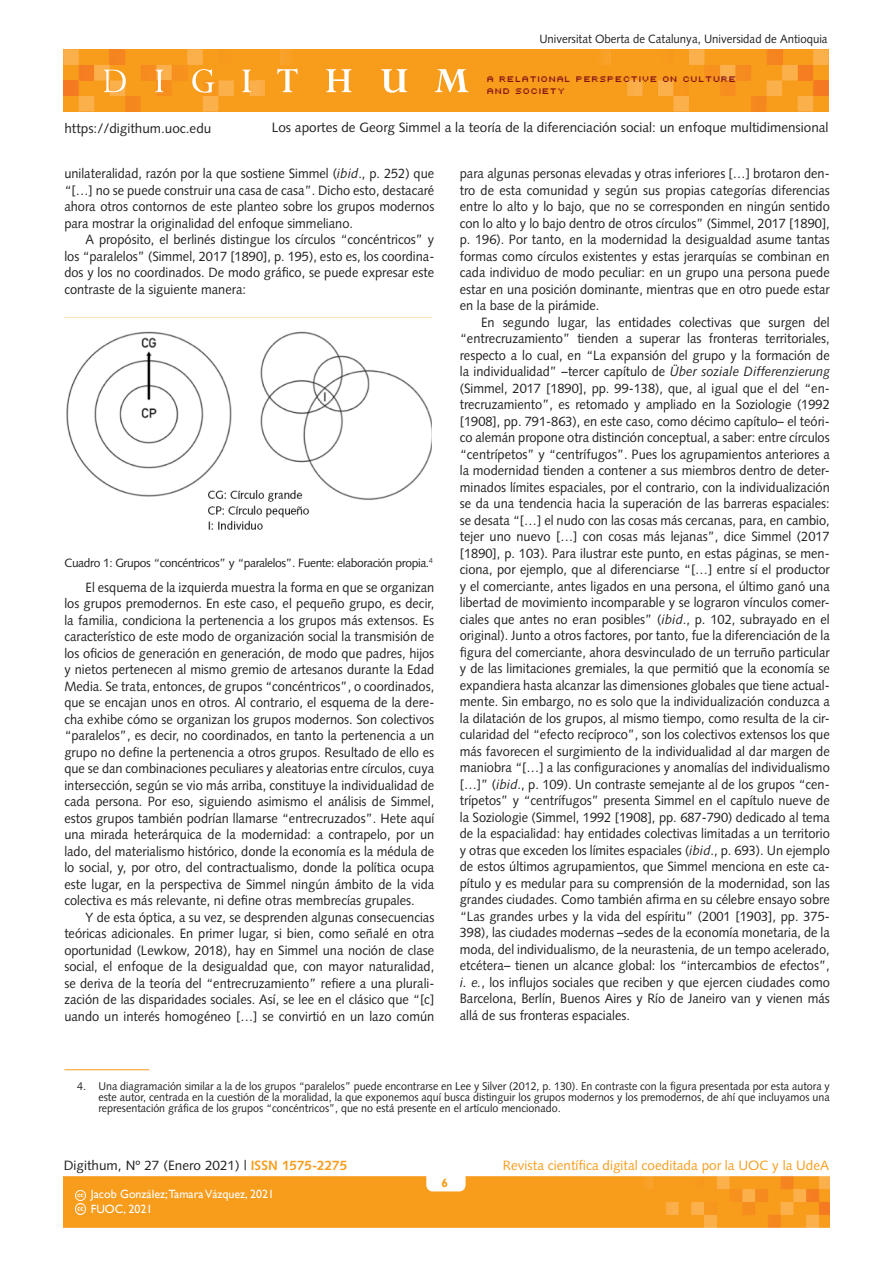
<style>
.page{position:relative;width:893px;height:1263px;background:#fff}
.page>*{position:absolute;margin:0;border:0;box-sizing:border-box;transform-origin:0 0}
._02_texto_base_1{font:13.5px/16.5px "Syntax LT Std";color:#231f20;text-align:justify;scale:.95 1}
._02_texto_base_1-2{font:13.5px "Syntax LT Std";color:#231f20}
.t1{font:13.5px "Syntax LT Std";color:#f89c1c}
.table_fuente{font:12px "Syntax LT Std";letter-spacing:-.03em;color:#231f20}
.table_fuente-2{font:12px "Syntax LT Std";color:#231f20;scale:.95 1}
.t2{font:12px/14.4px "Gill Sans";color:#fff}
.t3{font:700 12px "Gill Sans";color:#f89c1c}
.notes{font:11.25px/11.2px "Syntax LT Std";color:#231f20;text-align:justify;scale:.95 1}
.t4{font:9px/12px "Uni 0554";color:#821316}
.s1{font-style:italic}
.s2{font-weight:700;color:#f89c1c}
</style>
<div class="page">
<div style="left:63px;top:49px;width:766px;height:62px;background:#f89c1c"></div>
<hr style="left:265px;top:49px;width:1px;height:62px;background:#faab40">
<hr style="left:266px;top:49px;width:2px;height:62px;background:#faab3f">
<hr style="left:268px;top:49px;width:1px;height:62px;background:#faaa3d">
<hr style="left:269px;top:49px;width:2px;height:62px;background:#faa93b">
<hr style="left:271px;top:49px;width:1px;height:62px;background:#faa839">
<hr style="left:272px;top:49px;width:2px;height:62px;background:#faa837">
<hr style="left:274px;top:49px;width:1px;height:62px;background:#faa736">
<hr style="left:275px;top:49px;width:2px;height:62px;background:#faa633">
<hr style="left:277px;top:49px;width:1px;height:62px;background:#f9a531">
<hr style="left:278px;top:49px;width:2px;height:62px;background:#f9a430">
<hr style="left:625px;top:49px;width:2px;height:62px;background:#faab40">
<hr style="left:624px;top:49px;width:1px;height:62px;background:#faab3f">
<hr style="left:622px;top:49px;width:2px;height:62px;background:#faaa3d">
<hr style="left:621px;top:49px;width:1px;height:62px;background:#faa93b">
<hr style="left:619px;top:49px;width:2px;height:62px;background:#faa839">
<hr style="left:618px;top:49px;width:1px;height:62px;background:#faa837">
<hr style="left:616px;top:49px;width:2px;height:62px;background:#faa736">
<hr style="left:615px;top:49px;width:1px;height:62px;background:#faa633">
<hr style="left:613px;top:49px;width:2px;height:62px;background:#f9a531">
<hr style="left:612px;top:49px;width:1px;height:62px;background:#f9a430">
<svg style="left:605px;top:49px;width:6px;height:16px"></svg>
<svg style="left:627px;top:49px;width:202px;height:62px"></svg>
<hr style="left:815px;top:80px;width:4px;height:16px;background:#f47b21">
<hr style="left:819px;top:80px;width:3px;height:16px;background:#f47a21">
<hr style="left:822px;top:80px;width:3px;height:16px;background:#f47921">
<hr style="left:825px;top:80px;width:4px;height:16px;background:#f47921">
<svg style="left:63px;top:49px;width:202px;height:62px"></svg>
<svg style="left:277px;top:49px;width:21px;height:43px"></svg>
<svg style="left:326px;top:69px;width:26px;height:23px"></svg>
<svg style="left:381px;top:69px;width:26px;height:24px"></svg>
<svg style="left:434px;top:69px;width:35px;height:23px"></svg>
<img style="left:64px;top:1177px;width:765px;height:50px">
<svg style="left:75px;top:1190px;width:11px;height:24px"></svg>
<img style="left:64px;top:317px;width:367px;height:213px">
<hr style="left:64px;top:1069px;width:85px;height:1px;background:#f89c1c">
<p class="table_fuente-2" style="left:539px;top:31px;width:305px">Universitat Oberta de Catalunya, Universidad de Antioquia</p>
<p class="_02_texto_base_1-2" style="left:64px;top:121px;width:149px">https://digithum.uoc.edu</p>
<p class="t4" style="left:488px;top:72px;width:251px">A RELATIONAL PERSPECTIVE ON CULTURE<br>AND SOCIETY</p>
<p class="_02_texto_base_1-2" style="left:272px;top:120px;width:558px">Los aportes de Georg Simmel a la teoría de la diferenciación social: un enfoque multidimensional</p>
<p class="_02_texto_base_1" style="left:64px;top:165px;width:391px">unilateralidad, razón por la que sostiene Simmel (<span class="s1">ibid</span>., p. 252) que “[…] no se puede construir una casa de casa”. Dicho esto, destacaré ahora otros contornos de este planteo sobre los grupos modernos para mostrar la originalidad del enfoque simmeliano.</p>
<p class="_02_texto_base_1" style="left:64px;top:231px;width:391px;text-indent:21px">A propósito, el berlinés distingue los círculos “concéntricos” y los “paralelos” (Simmel, 2017 [1890], p. 195), esto es, los coordina&shy;dos y los no coordinados. De modo gráfico, se puede expresar este contraste de la siguiente manera:</p>
<p class="table_fuente" style="left:64px;top:556px;width:370px">Cuadro 1: Grupos “concéntricos” y “paralelos”. Fuente: elaboración propia.<sup>4</sup></p>
<p class="_02_texto_base_1" style="left:64px;top:579px;width:391px;text-indent:21px">El esquema de la izquierda muestra la forma en que se organizan los grupos premodernos. En este caso, el pequeño grupo, es decir, la familia, condiciona la pertenencia a los grupos más extensos. Es característico de este modo de organización social la transmisión de los oficios de generación en generación, de modo que padres, hijos y nietos pertenecen al mismo gremio de artesanos durante la Edad Media. Se trata, entonces, de grupos “concéntricos”, o coordinados, que se encajan unos en otros. Al contrario, el esquema de la dere&shy;cha exhibe cómo se organizan los grupos modernos. Son colectivos “paralelos”, es decir, no coordinados, en tanto la pertenencia a un grupo no define la pertenencia a otros grupos. Resultado de ello es que se dan combinaciones peculiares y aleatorias entre círculos, cuya intersección, según se vio más arriba, constituye la individualidad de cada persona. Por eso, siguiendo asimismo el análisis de Simmel, estos grupos también podrían llamarse “entrecruzados”. Hete aquí una mirada heterárquica de la modernidad: a contrapelo, por un lado, del materialismo histórico, donde la economía es la médula de lo social, y, por otro, del contractualismo, donde la política ocupa este lugar, en la perspectiva de Simmel ningún ámbito de la vida colectiva es más relevante, ni define otras membrecías grupales.</p>
<p class="_02_texto_base_1" style="left:64px;top:909px;width:391px;text-indent:21px">Y de esta óptica, a su vez, se desprenden algunas consecuencias teóricas adicionales. En primer lugar, si bien, como señalé en otra oportunidad (Lewkow, 2018), hay en Simmel una noción de clase social, el enfoque de la desigualdad que, con mayor naturalidad, se deriva de la teoría del “entrecruzamiento” refiere a una plurali&shy;zación de las disparidades sociales. Así, se lee en el clásico que “[c] uando un interés homogéneo […] se convirtió en un lazo común</p>
<p class="_02_texto_base_1" style="left:460px;top:165px;width:391px">para algunas personas elevadas y otras inferiores […] brotaron den&shy;tro de esta comunidad y según sus propias categorías diferencias entre lo alto y lo bajo, que no se corresponden en ningún sentido con lo alto y lo bajo dentro de otros círculos” (Simmel, 2017 [1890], p. 196). Por tanto, en la modernidad la desigualdad asume tantas formas como círculos existentes y estas jerarquías se combinan en cada individuo de modo peculiar: en un grupo una persona puede estar en una posición dominante, mientras que en otro puede estar en la base de la pirámide.</p>
<p class="_02_texto_base_1" style="left:460px;top:314px;width:391px;text-indent:21px">En segundo lugar, las entidades colectivas que surgen del “entrecruzamiento” tienden a superar las fronteras territoriales, respecto a lo cual, en “La expansión del grupo y la formación de la individualidad” –tercer capítulo de <span class="s1">Über soziale Differenzierung </span>(Simmel, 2017 [1890], pp. 99-138), que, al igual que el del “en&shy;trecruzamiento”, es retomado y ampliado en la Soziologie (1992 [1908], pp. 791-863), en este caso, como décimo capítulo– el teóri&shy;co alemán propone otra distinción conceptual, a saber: entre círculos “centrípetos” y “centrífugos”. Pues los agrupamientos anteriores a la modernidad tienden a contener a sus miembros dentro de deter&shy;minados límites espaciales, por el contrario, con la individualización se da una tendencia hacia la superación de las barreras espaciales: se desata “[…] el nudo con las cosas más cercanas, para, en cambio, tejer uno nuevo […] con cosas más lejanas”, dice Simmel (2017 [1890], p. 103). Para ilustrar este punto, en estas páginas, se men&shy;ciona, por ejemplo, que al diferenciarse “[…] entre sí el productor y el comerciante, antes ligados en una persona, el último ganó una libertad de movimiento incomparable y se lograron vínculos comer&shy;ciales que antes no eran posibles” (<span class="s1">ibid</span>., p. 102, subrayado en el original). Junto a otros factores, por tanto, fue la diferenciación de la figura del comerciante, ahora desvinculado de un terruño particular y de las limitaciones gremiales, la que permitió que la economía se expandiera hasta alcanzar las dimensiones globales que tiene actual&shy;mente. Sin embargo, no es solo que la individualización conduzca a la dilatación de los grupos, al mismo tiempo, como resulta de la cir&shy;cularidad del “efecto recíproco”, son los colectivos extensos los que más favorecen el surgimiento de la individualidad al dar margen de maniobra “[…] a las configuraciones y anomalías del individualismo […]” (<span class="s1">ibid</span>., p. 109). Un contraste semejante al de los grupos “cen&shy;trípetos” y “centrífugos” presenta Simmel en el capítulo nueve de la Soziologie (Simmel, 1992 [1908], pp. 687-790) dedicado al tema de la espacialidad: hay entidades colectivas limitadas a un territorio y otras que exceden los límites espaciales (<span class="s1">ibid</span>., p. 693). Un ejemplo de estos últimos agrupamientos, que Simmel menciona en este ca&shy;pítulo y es medular para su comprensión de la modernidad, son las grandes ciudades. Como también afirma en su célebre ensayo sobre “Las grandes urbes y la vida del espíritu” (2001 [1903], pp. 375- 398), las ciudades modernas –sedes de la economía monetaria, de la moda, del individualismo, de la neurastenia, de un tempo acelerado, etcétera– tienen un alcance global: los “intercambios de efectos”, <span class="s1">i. e.</span>, los influjos sociales que reciben y que ejercen ciudades como Barcelona, Berlín, Buenos Aires y Río de Janeiro van y vienen más allá de sus fronteras espaciales.</p>
<p class="notes" style="left:98px;top:1080px;width:771px;text-indent:-21px">4. Una diagramación similar a la de los grupos “paralelos” puede encontrarse en Lee y Silver (2012, p. 130). En contraste con la figura presentada por esta autora y este autor, centrada en la cuestión de la moralidad, la que exponemos aquí busca distinguir los grupos modernos y los premodernos, de ahí que incluyamos una representación gráfica de los grupos “concéntricos”, que no está presente en el artículo mencionado.</p>
<p class="_02_texto_base_1-2" style="left:64px;top:1157px;width:285px">Digithum, Nº 27 (Enero 2021) | <span class="s2">ISSN 1575-2275</span></p>
<p class="t1" style="left:503px;top:1157px;width:328px">Revista científica digital coeditada por la UOC y la UdeA</p>
<p class="t2" style="left:91px;top:1187px;width:185px">Jacob González;Tamara Vázquez, 2021<br>FUOC, 2021</p>
<p class="t3" style="left:442px;top:1175px;width:8px">6</p>
</div>
